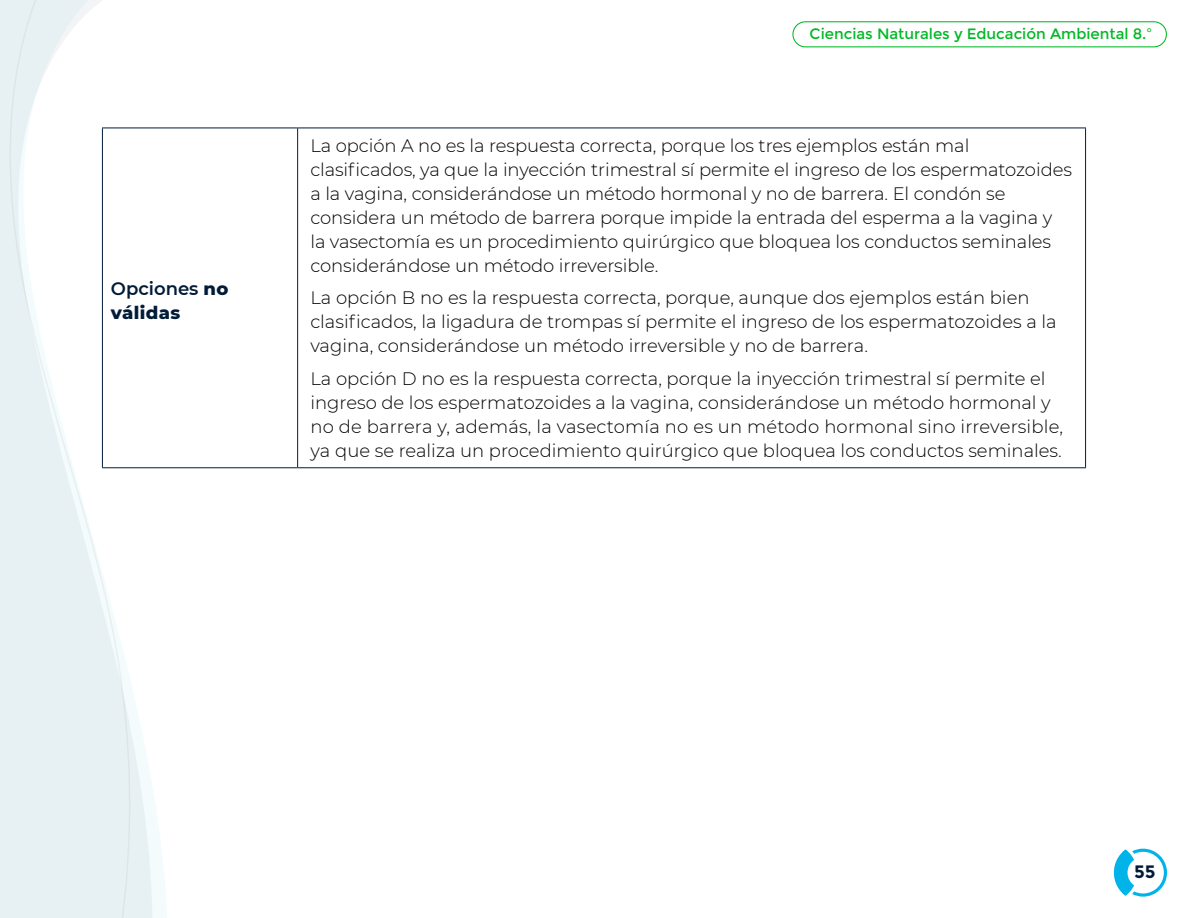
<style>
.page{position:relative;width:1188px;height:918px;background:#fff}
.page>*{position:absolute;margin:0;border:0;box-sizing:border-box;transform-origin:0 0}
.Texto_especificacion{font:300 18px/24px "Montserrat";letter-spacing:-.005em;color:#000}
.Encabezado_especific{font:800 18px/24px "Montserrat";letter-spacing:.02em;color:#021c38}
.t1{font:700 18px "Montserrat";color:#021c38}
.t2{font:15px "Montserrat";color:#00b924}
.s1{font-weight:600}
</style>
<div class="page">
<svg style="left:1114px;top:849px;width:53px;height:48px"></svg>
<svg style="left:152px;top:127px;width:16px;height:791px"></svg>
<svg style="left:0;top:0;width:152px;height:918px;fill:#e7f0f3"></svg>
<svg style="left:9px;top:0;width:121px;height:918px"></svg>
<div style="left:792px;top:21px;width:375px;height:26px;border:1px solid #00b924;border-radius:13px"></div>
<div style="left:102px;top:128px;width:196px;height:340px;background:#fff"></div>
<hr style="left:102px;top:128px;width:196px;height:1px;background:#021c38">
<hr style="left:102px;top:128px;width:1px;height:339px;background:#021c38">
<hr style="left:298px;top:128px;width:788px;height:1px;background:#021c38">
<hr style="left:297px;top:128px;width:1px;height:339px;background:#021c38">
<hr style="left:1085px;top:128px;width:1px;height:339px;background:#021c38">
<hr style="left:102px;top:467px;width:196px;height:1px;background:#021c38">
<hr style="left:298px;top:467px;width:788px;height:1px;background:#021c38">
<p class="Encabezado_especific" style="left:111px;top:275px;width:119px"><span class="s1">Opciones</span> no válidas</p>
<p class="t2" style="left:810px;top:25px;width:344px">Ciencias Naturales y Educación Ambiental 8.º</p>
<p class="Texto_especificacion" style="left:310px;top:133px;width:763px">La opción A no es la respuesta correcta, porque los tres ejemplos están mal clasificados, ya que la inyección trimestral sí permite el ingreso de los espermatozoides a la vagina, considerándose un método hormonal y no de barrera. El condón se considera un método de barrera porque impide la entrada del esperma a la vagina y<br>la vasectomía es un procedimiento quirúrgico que bloquea los conductos seminales considerándose un método irreversible.</p>
<p class="Texto_especificacion" style="left:310px;top:285px;width:748px">La opción B no es la respuesta correcta, porque, aunque dos ejemplos están bien clasificados, la ligadura de trompas sí permite el ingreso de los espermatozoides a la vagina, considerándose un método irreversible y no de barrera.</p>
<p class="Texto_especificacion" style="left:310px;top:366px;width:754px">La opción D no es la respuesta correcta, porque la inyección trimestral sí permite el ingreso de los espermatozoides a la vagina, considerándose un método hormonal y no de barrera y, además, la vasectomía no es un método hormonal sino irreversible, ya que se realiza un procedimiento quirúrgico que bloquea los conductos seminales.</p>
<p class="t1" style="left:1134px;top:861px;width:23px">55</p>
</div>
